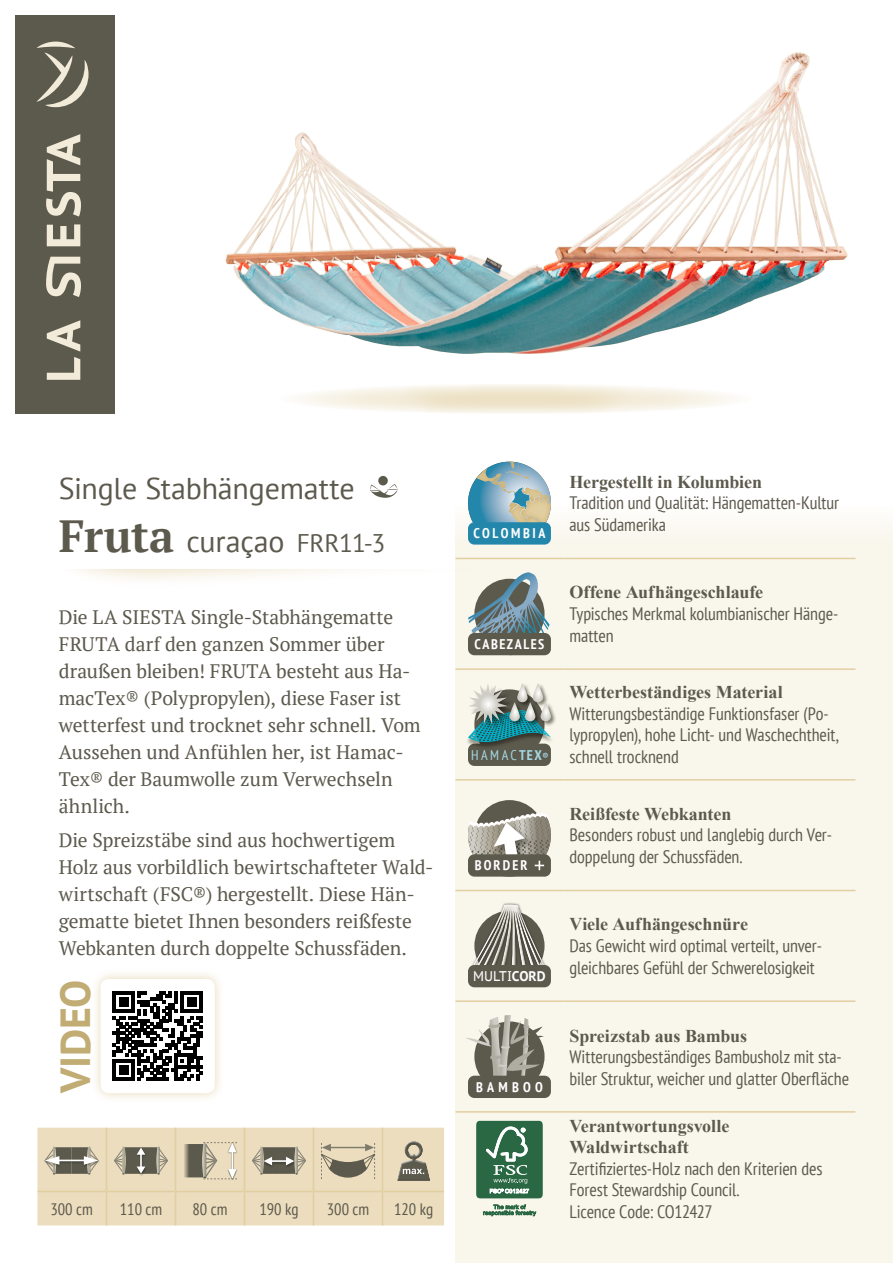
<style>
.page{position:relative;width:893px;height:1263px;background:#fff}
.page>*{position:absolute;margin:0;border:0;box-sizing:border-box;transform-origin:0 0}
.t1{font:700 42px "PT Sans";color:#c1ac74}
.t2{font:30px/52.5px "PT Sans";letter-spacing:-.01em;color:#5c594d}
.t3{font:19.5px/27px "PT Serif";letter-spacing:-.005em;color:#5c594d}
.t4{font:condensed 18px/21.6px "PT Sans";letter-spacing:-.005em;color:#5c594d}
.t5{font:700 18px/21.6px "Times New Roman";letter-spacing:-.005em;color:#5c594d}
.t6{font:condensed 16.5px "PT Sans";color:#5c594d}
.t7{font:700 condensed 13.95px "PT Sans";letter-spacing:.155em;color:#fff}
.t8{font:700 condensed 13.95px "PT Sans";letter-spacing:.105em;color:#fff}
.t9{font:condensed 13.95px "PT Sans";letter-spacing:.18em;color:#a4d8e3}
.t10{font:13.95px "PT Sans Caption";letter-spacing:-.005em;color:#fff;scale:.9 1}
.t11{font:700 condensed 13.95px "PT Sans";letter-spacing:.18em;color:#fff}
.s1{font-family:"PT Serif";font-weight:700;font-size:45px}
.s2{font-size:25.5px}
.s3{font-weight:700}
.s4{font-weight:700;font-size:10.2px}
</style>
<div class="page">
<div style="left:455px;top:505px;width:438px;height:758px;background:#f9f6ec"></div>
<div style="left:15px;top:15px;width:100px;height:399px;background:#5c594d"></div>
<svg style="left:36px;top:42px;width:53px;height:338px"></svg>
<div style="left:378px;top:476px;width:10px;height:9px;background:#5c594d;border-radius:50%"></div>
<svg style="left:370px;top:484px;width:28px;height:14px"></svg>
<div style="left:91px;top:969px;width:134px;height:133px;background:#e2cfa1;opacity:.75"></div>
<div style="left:101px;top:979px;width:114px;height:114px;background:#fff;border-radius:9px"></div>
<svg style="left:113px;top:991px;width:89px;height:90px"></svg>
<svg style="left:38px;top:1128px;width:406px;height:97px;background:#d9cdaf"></svg>
<hr style="left:455px;top:558px;width:108px;height:1px;background:#e2cfa1">
<hr style="left:563px;top:558px;width:292px;height:1px;background:#e2cfa1">
<hr style="left:455px;top:668px;width:108px;height:2px;background:#e2cfa1">
<hr style="left:563px;top:668px;width:292px;height:2px;background:#e2cfa1">
<hr style="left:455px;top:779px;width:108px;height:1px;background:#e2cfa1">
<hr style="left:563px;top:779px;width:292px;height:1px;background:#e2cfa1">
<hr style="left:455px;top:890px;width:108px;height:1px;background:#e2cfa1">
<hr style="left:563px;top:890px;width:292px;height:1px;background:#e2cfa1">
<hr style="left:455px;top:1000px;width:108px;height:2px;background:#e2cfa1">
<hr style="left:563px;top:1000px;width:292px;height:2px;background:#e2cfa1">
<hr style="left:455px;top:1111px;width:108px;height:1px;background:#e2cfa1">
<hr style="left:563px;top:1111px;width:292px;height:1px;background:#e2cfa1">
<svg style="left:466px;top:478px;width:10px;height:48px"></svg>
<div style="left:510px;top:489px;width:47px;height:39px;background:#fefefd"></div>
<div style="left:524px;top:517px;width:30px;height:15px;background:#fbf9f4"></div>
<svg style="left:476px;top:462px;width:75px;height:64px;background:#a0b9bb"></svg>
<svg style="left:515px;top:468px;width:24px;height:10px"></svg>
<div style="left:468px;top:522px;width:83px;height:23px;background:#2287ab;border-radius:6px"></div>
<svg style="left:76px;top:569px;width:473px;height:86px"></svg>
<div style="left:468px;top:633px;width:83px;height:22px;background:#5c594d;border-radius:6px"></div>
<div style="left:468px;top:744px;width:83px;height:22px;background:#5c594d;border-radius:6px"></div>
<div style="left:465px;top:710px;width:89px;height:39px;background:#5c594d;opacity:.75"></div>
<div style="left:508px;top:682px;width:49px;height:45px;background:#5c594d;opacity:.75"></div>
<svg style="left:468px;top:683px;width:83px;height:59px"></svg>
<div style="left:474px;top:800px;width:71px;height:70px;background:#5c594d;border-radius:50%"></div>
<svg style="left:468px;top:813px;width:83px;height:64px"></svg>
<div style="left:468px;top:901px;width:74px;height:72px;background:#fff;opacity:.75"></div>
<div style="left:469px;top:904px;width:80px;height:69px;background:#5c594d;opacity:.75"></div>
<div style="left:468px;top:965px;width:83px;height:22px;background:#5c594d;border-radius:6px"></div>
<div style="left:468px;top:1076px;width:83px;height:22px;background:#5c594d;border-radius:6px"></div>
<svg style="left:466px;top:1015px;width:78px;height:82px"></svg>
<div style="left:476px;top:1121px;width:67px;height:77px;background:#296843;border-radius:3px"></div>
<div style="left:477px;top:1121px;width:65px;height:77px;border:1px solid #296843;border-radius:4px"></div>
<svg style="left:486px;top:1126px;width:43px;height:67px"></svg>
<svg style="left:483px;top:1204px;width:53px;height:12px"></svg>
<svg style="left:276px;top:384px;width:479px;height:30px"></svg>
<div style="left:226px;top:52px;width:622px;height:302px;background:#e2cfa1;opacity:.75"></div>
<img style="left:632px;top:53px;width:167px;height:150px">
<h2 class="t2" style="left:59px;top:462px;width:328px">Single Stabhängematte<br><span class="s1">Fruta</span> curaçao <span class="s2">FRR11-3</span></h2>
<p class="t3" style="left:59px;top:603px;width:363px">Die LA SIESTA Single-Stabhängematte FRUTA darf den ganzen Sommer über draußen bleiben! FRUTA besteht aus Ha&shy;macTex® (Polypropylen), diese Faser ist wetterfest und trocknet sehr schnell. Vom Aussehen und Anfühlen her, ist Hamac-Tex® der Baumwolle zum Verwechseln ähnlich.</p>
<p class="t3" style="left:59px;top:826px;width:376px">Die Spreizstäbe sind aus hochwertigem Holz aus vorbildlich bewirtschafteter Wald&shy;wirtschaft (FSC®) hergestellt. Diese Hän&shy;gematte bietet Ihnen besonders reißfeste Webkanten durch doppelte Schussfäden.</p>
<h1 class="t1" style="left:48px;top:1093px;width:115px;rotate:-90deg">VIDEO</h1>
<p class="t6" style="left:50px;top:1198px;width:44px">300 cm</p>
<p class="t6" style="left:120px;top:1198px;width:44px">110 cm</p>
<p class="t6" style="left:193px;top:1198px;width:36px">80 cm</p>
<p class="t6" style="left:259px;top:1198px;width:41px">190 kg</p>
<p class="t6" style="left:327px;top:1198px;width:44px">300 cm</p>
<p class="t6" style="left:394px;top:1198px;width:41px">120 kg</p>
<p class="t11" style="left:474px;top:524px;width:73px">COLOMBIA</p>
<p class="t8" style="left:474px;top:635px;width:71px">CABEZALES</p>
<p class="t9" style="left:471px;top:746px;width:79px">HAMAC<span class="s3">TEX</span><span class="s4">®</span></p>
<p class="t7" style="left:475px;top:856px;width:54px">BORDER</p>
<p class="t10" style="left:473px;top:967px;width:82px">MULTI<span class="s3">CORD</span></p>
<p class="t7" style="left:476px;top:1077px;width:68px">BAMBOO</p>
<p class="t5" style="left:569px;top:470px;width:194px">Hergestellt in Kolumbien</p>
<p class="t4" style="left:569px;top:492px;width:271px">Tradition und Qualität: Hängematten-Kultur aus Südamerika</p>
<p class="t5" style="left:569px;top:581px;width:195px">Offene Aufhängeschlaufe</p>
<p class="t4" style="left:569px;top:602px;width:270px">Typisches Merkmal kolumbianischer Hänge&shy;matten</p>
<p class="t5" style="left:569px;top:681px;width:215px">Wetterbeständiges Material</p>
<p class="t4" style="left:569px;top:702px;width:271px">Witterungsbeständige Funktionsfaser (Po&shy;lypropylen), hohe Licht- und Waschechtheit, schnell trocknend</p>
<p class="t5" style="left:569px;top:802px;width:164px">Reißfeste Webkanten</p>
<p class="t4" style="left:569px;top:824px;width:264px">Besonders robust und langlebig durch Ver&shy;doppelung der Schussfäden.</p>
<p class="t5" style="left:569px;top:913px;width:180px">Viele Aufhängeschnüre</p>
<p class="t4" style="left:569px;top:934px;width:254px">Das Gewicht wird optimal verteilt, unver&shy;gleichbares Gefühl der Schwerelosigkeit</p>
<p class="t5" style="left:569px;top:1024px;width:179px">Spreizstab aus Bambus</p>
<p class="t4" style="left:569px;top:1046px;width:281px">Witterungsbeständiges Bambusholz mit sta&shy;biler Struktur, weicher und glatter Oberfläche</p>
<p class="t5" style="left:569px;top:1114px;width:161px">Verantwortungsvolle<br>Waldwirtschaft</p>
<p class="t4" style="left:569px;top:1157px;width:254px">Zertifiziertes-Holz nach den Kriterien des<br>Forest Stewardship Council.<br>Licence Code: CO12427</p>
</div>
